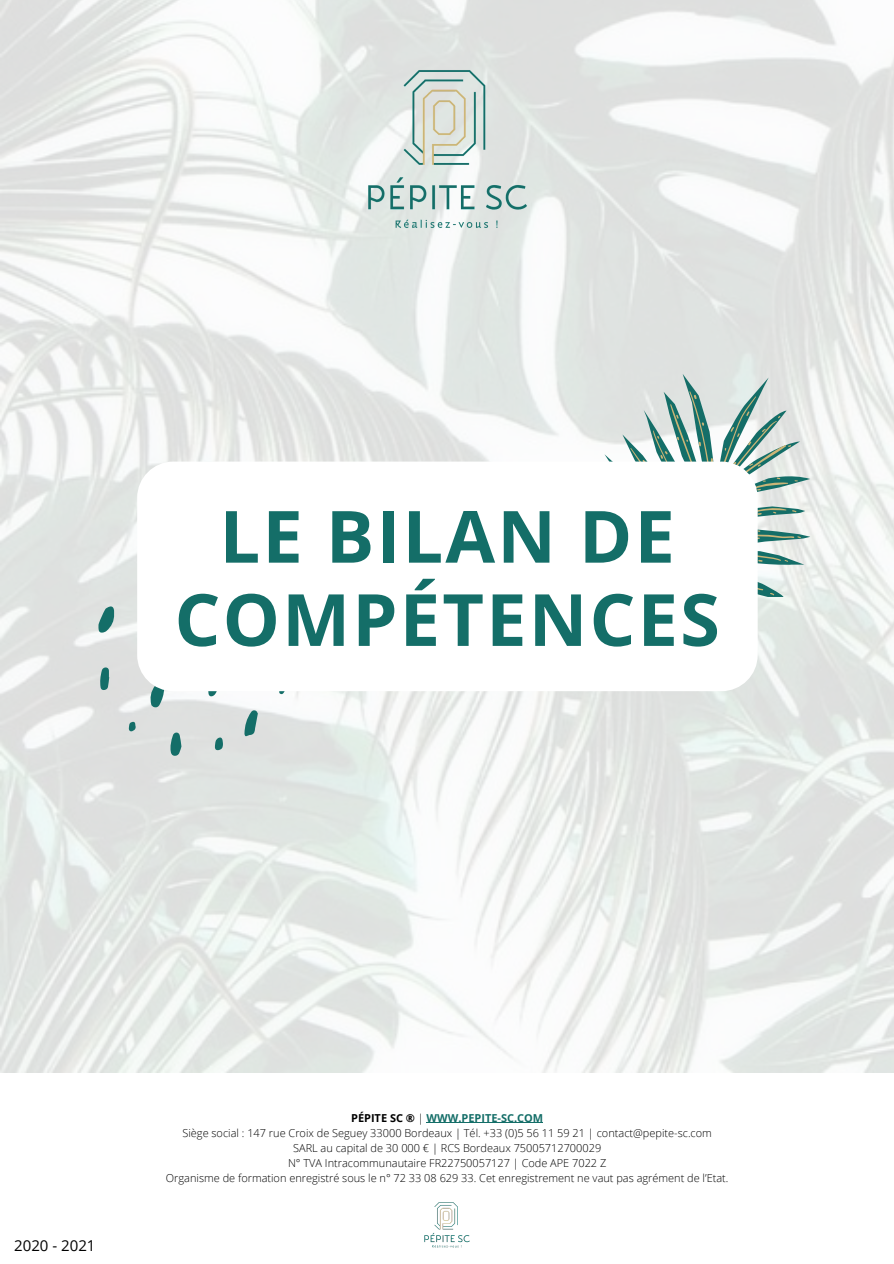
<style>
.page{position:relative;width:894px;height:1264px;background:#fff}
.page>*{position:absolute;margin:0;border:0;box-sizing:border-box;transform-origin:0 0}
.t1{font:700 72px/83.2px "Open Sans";letter-spacing:.03em;color:#146e68;text-align:center}
.t2{font:15px "Open Sans";color:#000}
.t3{font:300 10.95px "Open Sans";color:#000}
.t4{font:700 10.95px "Open Sans";color:#146e68}
.s1{color:#000}
.s2{font-weight:300;color:#000}
</style>
<div class="page">
<img style="left:424px;top:1202px;width:45px;height:45px">
<img style="left:0;top:0;width:893px;height:1072px">
<svg style="left:98px;top:572px;width:189px;height:184px;background:#d3dbda"></svg>
<svg style="left:587px;top:374px;width:223px;height:301px;background:#dfe4e2"></svg>
<svg style="left:597px;top:391px;width:203px;height:279px;fill:#dfe3e1"></svg>
<img style="left:367px;top:70px;width:160px;height:160px">
<div style="left:137px;top:461px;width:620px;height:230px;background:#fff;border-radius:36px"></div>
<hr style="left:426px;top:1122px;width:117px;height:1px;background:#146e68">
<p class="t1" style="left:174px;top:493px;width:546px">LE BILAN DE<br>COMPÉTENCES</p>
<p class="t2" style="left:14px;top:1234px;width:83px">2020 - 2021</p>
<p class="t4" style="left:351px;top:1109px;width:193px"><span class="s1">PÉPITE SC ®</span> <span class="s2">|</span> WWW.PEPITE-SC.COM</p>
<p class="t3" style="left:182px;top:1125px;width:530px">Siège social : 147 rue Croix de Seguey 33000 Bordeaux | Tél. +33 (0)5 56 11 59 21 | contact@pepite-sc.com</p>
<p class="t3" style="left:293px;top:1140px;width:309px">SARL au capital de 30 000 € | RCS Bordeaux 75005712700029</p>
<p class="t3" style="left:288px;top:1155px;width:320px">N° TVA Intracommunautaire FR22750057127 | Code APE 7022 Z</p>
<p class="t3" style="left:166px;top:1170px;width:564px">Organisme de formation enregistré sous le n° 72 33 08 629 33. Cet enregistrement ne vaut pas agrément de l’Etat.</p>
</div>
